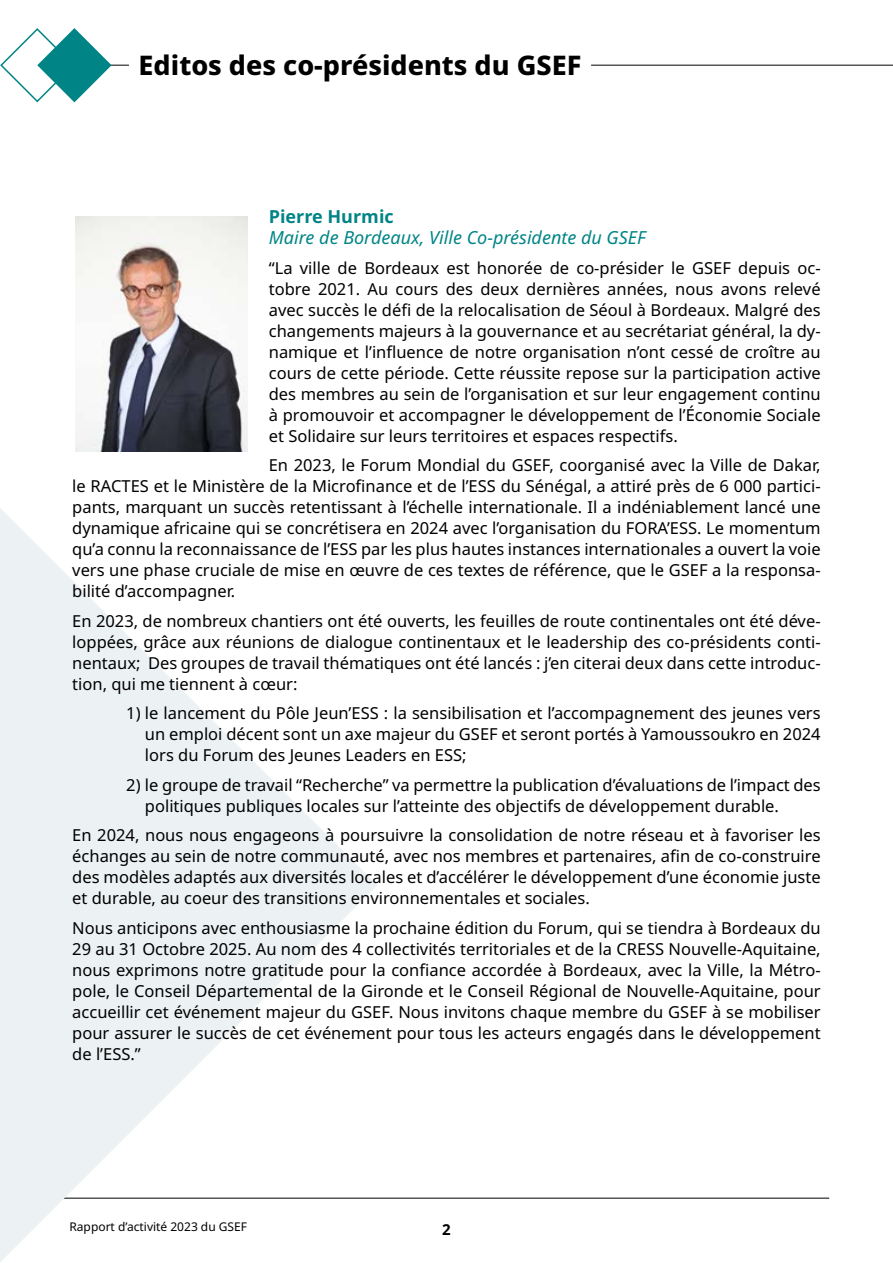
<style>
.page{position:relative;width:893px;height:1263px;background:#fff}
.page>*{position:absolute;margin:0;border:0;box-sizing:border-box;transform-origin:0 0}
.t1{font:800 27px "Noto Sans";color:#000}
.t2{font:italic 18px "Noto Sans";color:#008485}
.t3{font:700 18px "Noto Sans";color:#008485}
.t4{font:16.5px/21px "Noto Sans";color:#000;text-align:justify}
.t5{font:700 15px "Noto Sans";color:#000}
.t6{font:12px "Noto Sans";color:#000}
</style>
<div class="page">
<hr style="left:64px;top:1198px;width:765px;height:1px;background:#000">
<svg style="left:0;top:508px;width:377px;height:754px;fill:#ecf1f3"></svg>
<hr style="left:2px;top:64px;width:891px;height:2px;background:#585856">
<svg style="left:0;top:28px;width:113px;height:75px"></svg>
<img style="left:75px;top:216px;width:173px;height:236px">
<div style="left:130px;top:45px;width:460px;height:40px;background:#fff"></div>
<h1 class="t1" style="left:139px;top:50px;width:444px">Editos des co-présidents du GSEF</h1>
<p class="t3" style="left:269px;top:206px;width:126px">Pierre Hurmic</p>
<p class="t2" style="left:269px;top:225px;width:378px">Maire de Bordeaux, Ville Co-présidente du GSEF</p>
<p class="t4" style="left:269px;top:257px;width:553px">“La ville de Bordeaux est honorée de co-présider le GSEF depuis oc&shy;tobre 2021. Au cours des deux dernières années, nous avons relevé avec succès le défi de la relocalisation de Séoul à Bordeaux. Malgré des changements majeurs à la gouvernance et au secrétariat général, la dy&shy;namique et l’influence de notre organisation n’ont cessé de croître au cours de cette période. Cette réussite repose sur la participation active des membres au sein de l’organisation et sur leur engagement continu à promouvoir et accompagner le développement de l’Économie Sociale et Solidaire sur leurs territoires et espaces respectifs.</p>
<p class="t4" style="left:72px;top:455px;width:750px;text-indent:197px">En 2023, le Forum Mondial du GSEF, coorganisé avec la Ville de Dakar, le RACTES et le Ministère de la Microfinance et de l’ESS du Sénégal, a attiré près de 6 000 partici&shy;pants, marquant un succès retentissant à l’échelle internationale. Il a indéniablement lancé une dynamique africaine qui se concrétisera en 2024 avec l’organisation du FORA’ESS. Le momentum qu’a connu la reconnaissance de l’ESS par les plus hautes instances internationales a ouvert la voie vers une phase cruciale de mise en œuvre de ces textes de référence, que le GSEF a la responsa&shy;bilité d’accompagner.</p>
<p class="t4" style="left:72px;top:610px;width:750px">En 2023, de nombreux chantiers ont été ouverts, les feuilles de route continentales ont été déve&shy;loppées, grâce aux réunions de dialogue continentaux et le leadership des co-présidents conti&shy;nentaux; Des groupes de travail thématiques ont été lancés : j’en citerai deux dans cette introduc&shy;tion, qui me tiennent à cœur:</p>
<p class="t4" style="left:145px;top:703px;width:677px;text-indent:-19px">1) le lancement du Pôle Jeun’ESS : la sensibilisation et l’accompagnement des jeunes vers un emploi décent sont un axe majeur du GSEF et seront portés à Yamoussoukro en 2024 lors du Forum des Jeunes Leaders en ESS;</p>
<p class="t4" style="left:145px;top:774px;width:677px;text-indent:-19px">2) le groupe de travail “Recherche” va permettre la publication d’évaluations de l’impact des politiques publiques locales sur l’atteinte des objectifs de développement durable.</p>
<p class="t4" style="left:72px;top:825px;width:750px">En 2024, nous nous engageons à poursuivre la consolidation de notre réseau et à favoriser les échanges au sein de notre communauté, avec nos membres et partenaires, afin de co-construire des modèles adaptés aux diversités locales et d’accélérer le développement d’une économie juste et durable, au coeur des transitions environnementales et sociales.</p>
<p class="t4" style="left:72px;top:918px;width:750px">Nous anticipons avec enthousiasme la prochaine édition du Forum, qui se tiendra à Bordeaux du 29 au 31 Octobre 2025. Au nom des 4 collectivités territoriales et de la CRESS Nouvelle-Aquitaine, nous exprimons notre gratitude pour la confiance accordée à Bordeaux, avec la Ville, la Métro&shy;pole, le Conseil Départemental de la Gironde et le Conseil Régional de Nouvelle-Aquitaine, pour accueillir cet événement majeur du GSEF. Nous invitons chaque membre du GSEF à se mobiliser pour assurer le succès de cet événement pour tous les acteurs engagés dans le développement de l’ESS.”</p>
<p class="t6" style="left:69px;top:1220px;width:179px">Rapport d’activité 2023 du GSEF</p>
<p class="t5" style="left:442px;top:1220px;width:10px">2</p>
</div>
